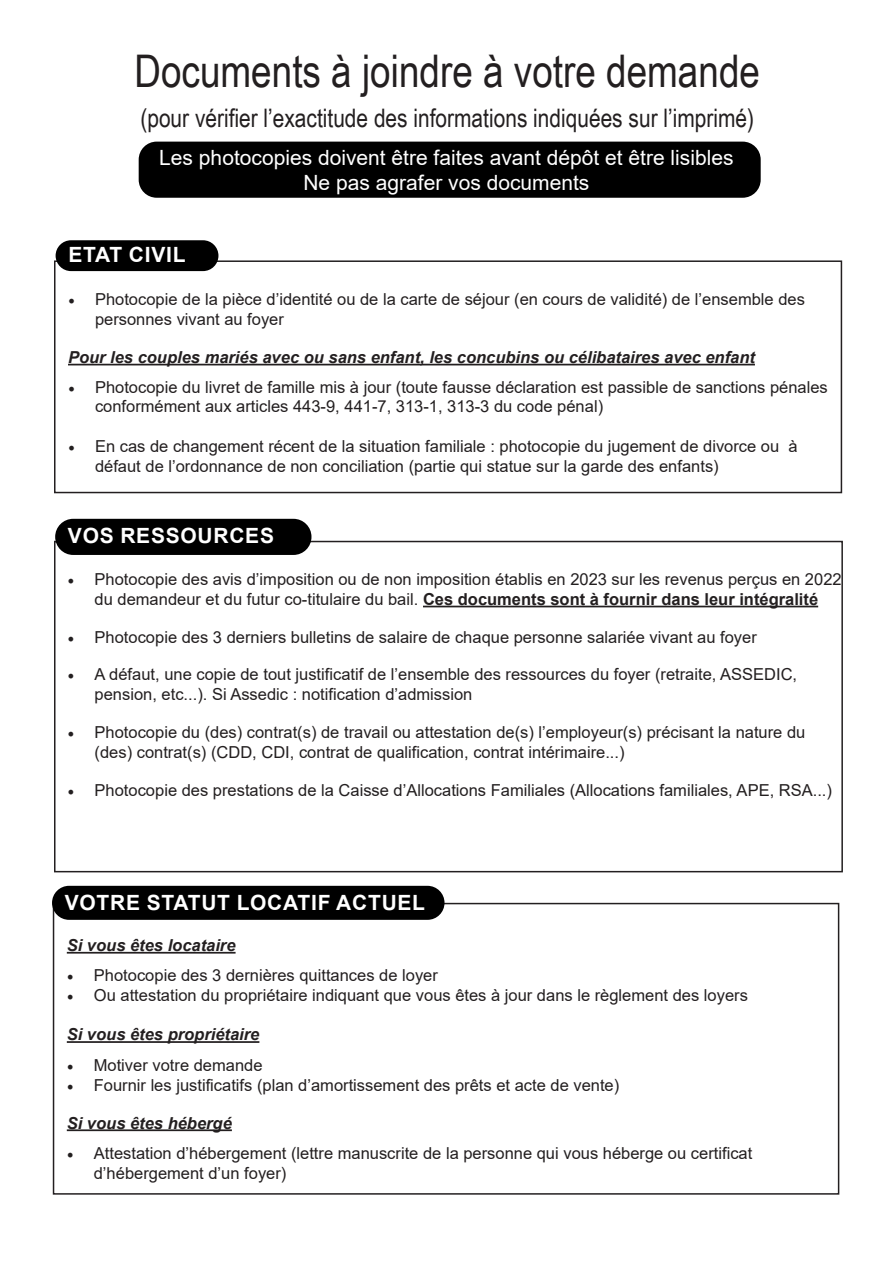
<style>
.page{position:relative;width:893px;height:1263px;background:#fff}
.page>*{position:absolute;margin:0;border:0;box-sizing:border-box;transform-origin:0 0}
.t1{font:45px "Arial Narrow";color:#231f20}
.t2{font:25.5px "Arial Narrow";color:#231f20}
.t3{font:21px "Arial";color:#fff}
.t4{font:700 21px "Arial";letter-spacing:.035em;color:#fff}
.t5{font:16.5px/19.8px "Arial";color:#231f20}
.t6{font:italic 700 16.5px "Arial";color:#231f20}
.s1{font-family:"Minion Pro";font-size:18px}
.s2{font-weight:700}
</style>
<div class="page">
<div style="left:53px;top:903px;width:786px;height:292px;border:2px solid #231f20"></div>
<hr style="left:67px;top:952px;width:169px;height:1px;background:#231f20">
<hr style="left:67px;top:1041px;width:192px;height:2px;background:#231f20">
<hr style="left:67px;top:1129px;width:165px;height:2px;background:#231f20">
<div style="left:54px;top:541px;width:789px;height:331px;border:2px solid #231f20"></div>
<div style="left:54px;top:260px;width:788px;height:233px;border:2px solid #231f20"></div>
<div style="left:139px;top:142px;width:622px;height:56px;background:#000;border-radius:18px"></div>
<div style="left:56px;top:240px;width:162px;height:31px;background:#000;border-radius:15px"></div>
<hr style="left:68px;top:364px;width:687px;height:1px;background:#231f20">
<div style="left:52px;top:886px;width:392px;height:34px;background:#000;border-radius:17px"></div>
<div style="left:55px;top:519px;width:256px;height:36px;background:#000;border-radius:18px"></div>
<hr style="left:423px;top:606px;width:395px;height:1px;background:#231f20">
<p class="t1" style="left:134px;top:38px;width:627px">Documents à joindre à votre demande</p>
<p class="t2" style="left:140px;top:99px;width:615px">(pour vérifier l’exactitude des informations indiquées sur l’imprimé)</p>
<p class="t3" style="left:159px;top:143px;width:576px">Les photocopies doivent être faites avant dépôt et être lisibles</p>
<p class="t3" style="left:303px;top:168px;width:287px">Ne pas agrafer vos documents</p>
<p class="t4" style="left:68px;top:240px;width:119px">ETAT CIVIL</p>
<p class="t5" style="left:95px;top:290px;width:711px;text-indent:-27px"><span class="s1">•</span> Photocopie de la pièce d’identité ou de la carte de séjour (en cours de validité) de l’ensemble des personnes vivant au foyer</p>
<p class="t6" style="left:68px;top:346px;width:688px">Pour les couples mariés avec ou sans enfant, les concubins ou célibataires avec enfant</p>
<p class="t5" style="left:95px;top:377px;width:734px;text-indent:-27px"><span class="s1">•</span> Photocopie du livret de famille mis à jour (toute fausse déclaration est passible de sanctions pénales conformément aux articles 443-9, 441-7, 313-1, 313-3 du code pénal)</p>
<p class="t5" style="left:95px;top:436px;width:704px;text-indent:-27px"><span class="s1">•</span> En cas de changement récent de la situation familiale : photocopie du jugement de divorce ou à défaut de l’ordonnance de non conciliation (partie qui statue sur la garde des enfants)</p>
<p class="t4" style="left:68px;top:520px;width:208px">VOS RESSOURCES</p>
<p class="t5" style="left:68px;top:569px;width:775px;text-align:center"><span class="s1">•</span> Photocopie des avis d’imposition ou de non imposition établis en 2023 sur les revenus perçus en 2022 du demandeur et du futur co-titulaire du bail. <span class="s2">Ces documents sont à fournir dans leur intégralité</span></p>
<p class="t5" style="left:68px;top:627px;width:691px"><span class="s1">•</span> Photocopie des 3 derniers bulletins de salaire de chaque personne salariée vivant au foyer</p>
<p class="t5" style="left:95px;top:665px;width:704px;text-indent:-27px"><span class="s1">•</span> A défaut, une copie de tout justificatif de l’ensemble des ressources du foyer (retraite, ASSEDIC, pension, etc...). Si Assedic : notification d’admission</p>
<p class="t5" style="left:95px;top:722px;width:712px;text-indent:-27px"><span class="s1">•</span> Photocopie du (des) contrat(s) de travail ou attestation de(s) l’employeur(s) précisant la nature du (des) contrat(s) (CDD, CDI, contrat de qualification, contrat intérimaire...)</p>
<p class="t5" style="left:68px;top:780px;width:766px"><span class="s1">•</span> Photocopie des prestations de la Caisse d’Allocations Familiales (Allocations familiales, APE, RSA...)</p>
<p class="t4" style="left:65px;top:887px;width:362px">VOTRE STATUT LOCATIF ACTUEL</p>
<p class="t6" style="left:67px;top:934px;width:170px">Si vous êtes locataire</p>
<p class="t5" style="left:67px;top:966px;width:372px"><span class="s1">•</span> Photocopie des 3 dernières quittances de loyer</p>
<p class="t5" style="left:67px;top:985px;width:682px"><span class="s1">•</span> Ou attestation du propriétaire indiquant que vous êtes à jour dans le règlement des loyers</p>
<p class="t6" style="left:67px;top:1023px;width:194px">Si vous êtes propriétaire</p>
<p class="t5" style="left:67px;top:1055px;width:197px"><span class="s1">•</span> Motiver votre demande</p>
<p class="t5" style="left:67px;top:1075px;width:554px"><span class="s1">•</span> Fournir les justificatifs (plan d’amortissement des prêts et acte de vente)</p>
<p class="t6" style="left:67px;top:1112px;width:167px">Si vous êtes hébergé</p>
<p class="t5" style="left:94px;top:1143px;width:660px;text-indent:-27px"><span class="s1">•</span> Attestation d’hébergement (lettre manuscrite de la personne qui vous héberge ou certificat d’hébergement d’un foyer)</p>
</div>
